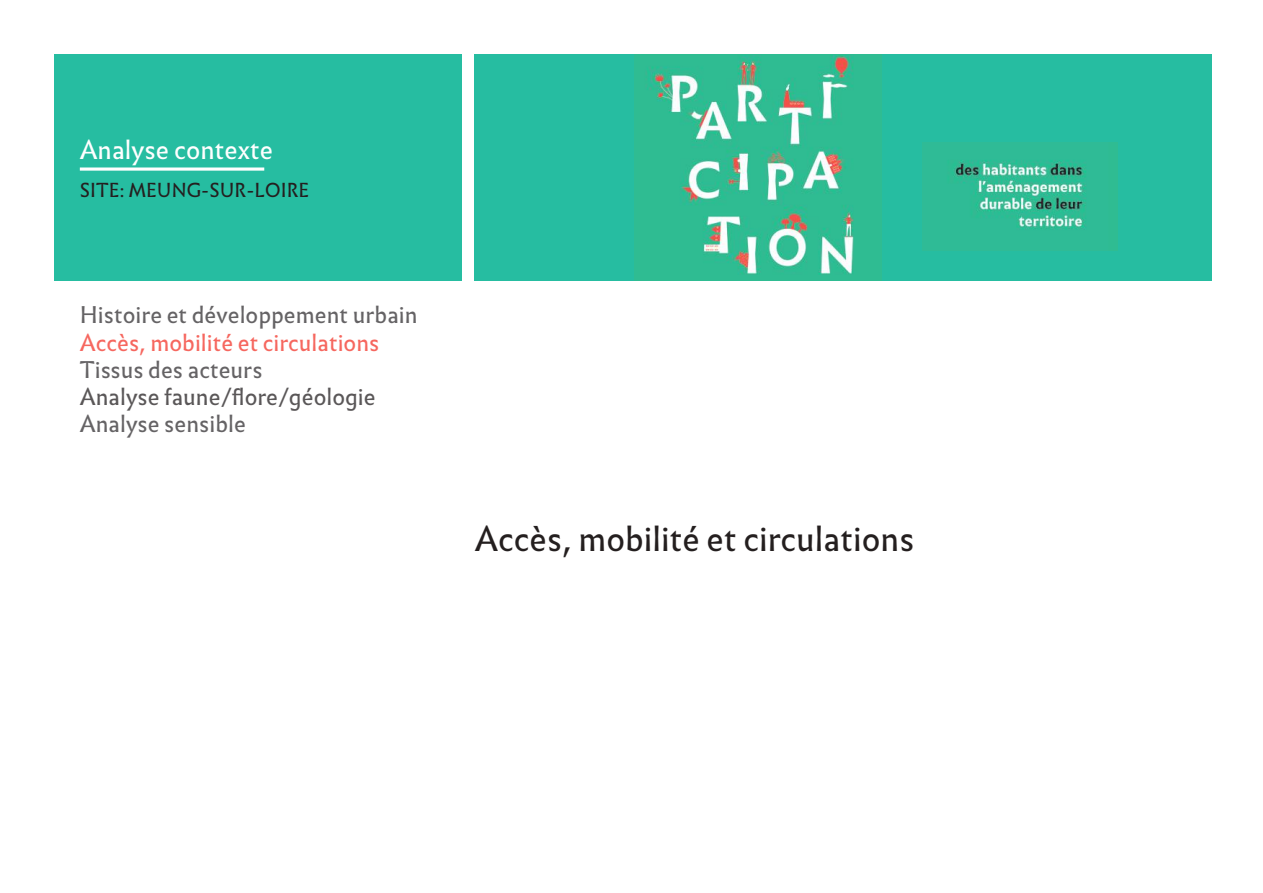
<style>
.page{position:relative;width:1263px;height:893px;background:#fff}
.page>*{position:absolute;margin:0;border:0;box-sizing:border-box;transform-origin:0 0}
.t1{font:33px "Infini";color:#241f1f}
.t2{font:25.2px "Infini";color:#fff}
.t3{font:22.5px "Infini";color:#656365}
.t4{font:22.5px "Infini";color:#f6675f}
.t5{font:22.5px "Infini";color:#5a5758}
.t6{font:18.9px "Infini";color:#241f1f}
</style>
<div class="page">
<div style="left:475px;top:54px;width:737px;height:227px;background:#26bda1"></div>
<div style="left:54px;top:54px;width:407px;height:227px;background:#26bda1"></div>
<svg style="left:80px;top:167px;width:184px;height:4px"></svg>
<img style="left:634px;top:54px;width:247px;height:227px">
<img style="left:923px;top:143px;width:195px;height:107px">
<p class="t2" style="left:80px;top:130px;width:195px">Analyse contexte</p>
<p class="t6" style="left:80px;top:176px;width:231px">SITE: MEUNG-SUR-LOIRE</p>
<p class="t3" style="left:80px;top:298px;width:339px">Histoire et développement urbain</p>
<p class="t4" style="left:80px;top:325px;width:301px">Accès, mobilité et circulations</p>
<p class="t3" style="left:80px;top:352px;width:184px">Tissus des acteurs</p>
<p class="t5" style="left:80px;top:379px;width:297px">Analyse faune/flore/géologie</p>
<p class="t3" style="left:80px;top:406px;width:168px">Analyse sensible</p>
<h1 class="t1" style="left:475px;top:514px;width:441px">Accès, mobilité et circulations</h1>
</div>
